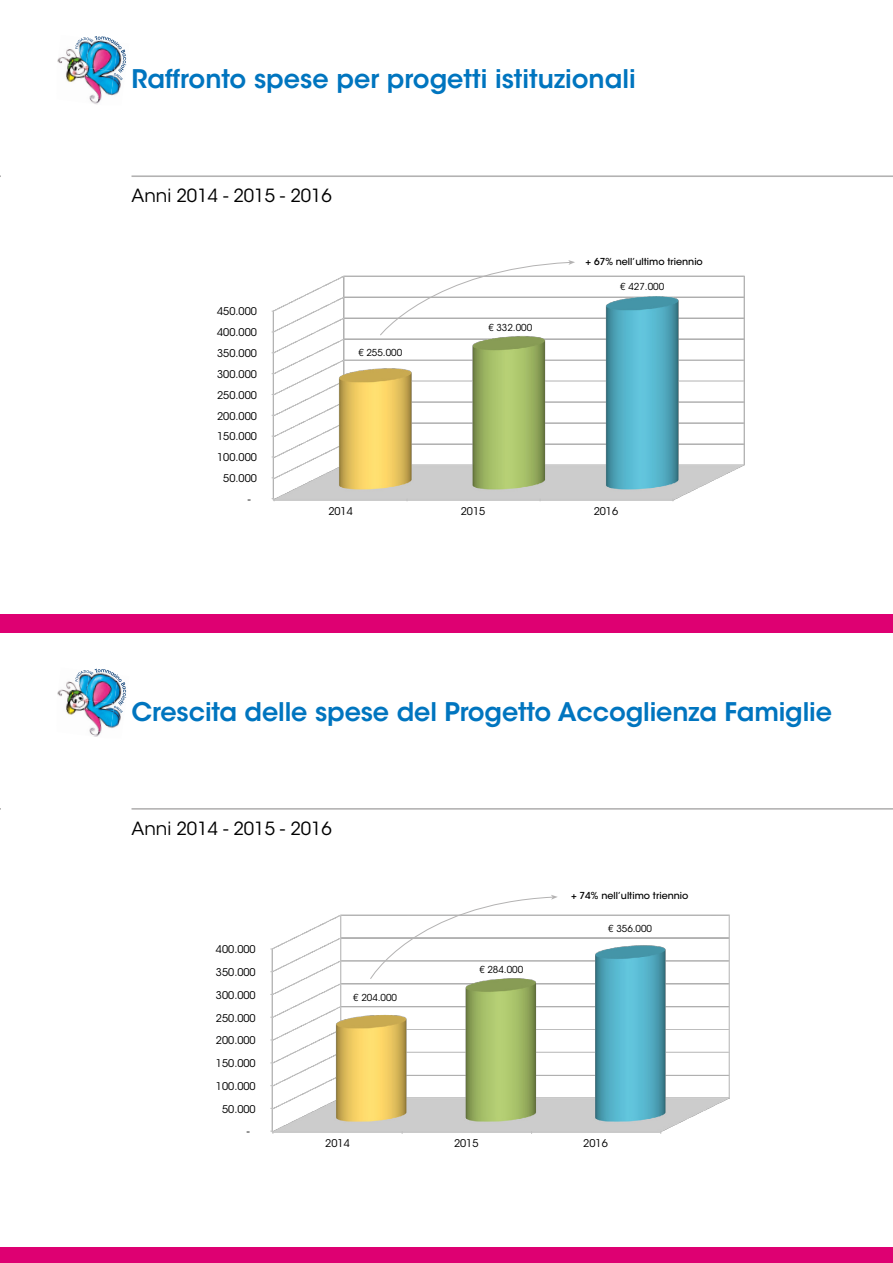
<style>
.page{position:relative;width:893px;height:1263px;background:#fff}
.page>*{position:absolute;margin:0;border:0;box-sizing:border-box;transform-origin:0 0}
.t1{font:600 25.5px "ITC Avant Garde Std";letter-spacing:-.005em;color:#0075bf}
.t2{font:18px "ITC Avant Garde Std";color:#000}
.t3{font:10.65px "ITC Avant Garde Std";color:#000}
.t4{font:9.6px "ITC Avant Garde Std";color:#000}
.t5{font:500 9.6px "ITC Avant Garde Std";color:#000}
</style>
<div class="page">
<div style="left:0;top:614px;width:893px;height:19px;background:#de0072"></div>
<hr style="left:132px;top:175px;width:761px;height:2px;background:#b3b2b2">
<img style="left:57px;top:49px;width:18px;height:15px">
<img style="left:114px;top:58px;width:13px;height:37px">
<img style="left:66px;top:64px;width:9px;height:18px">
<img style="left:85px;top:80px;width:29px;height:16px">
<img style="left:85px;top:93px;width:25px;height:12px">
<img style="left:75px;top:36px;width:51px;height:44px">
<img style="left:273px;top:275px;width:472px;height:225px">
<svg style="left:380px;top:260px;width:195px;height:76px"></svg>
<div style="left:0;top:1247px;width:893px;height:16px;background:#de0072"></div>
<hr style="left:132px;top:808px;width:761px;height:2px;background:#b3b2b2">
<img style="left:57px;top:681px;width:18px;height:15px">
<img style="left:114px;top:691px;width:13px;height:37px">
<img style="left:60px;top:696px;width:15px;height:19px">
<img style="left:85px;top:713px;width:29px;height:16px">
<img style="left:85px;top:726px;width:25px;height:11px">
<img style="left:75px;top:669px;width:51px;height:44px">
<img style="left:271px;top:914px;width:459px;height:218px">
<svg style="left:370px;top:895px;width:188px;height:84px"></svg>
<h1 class="t1" style="left:132px;top:63px;width:506px">Raffronto spese per progetti istituzionali</h1>
<h2 class="t2" style="left:132px;top:185px;width:202px">Anni 2014 - 2015 - 2016</h2>
<p class="t3" style="left:217px;top:305px;width:41px">450.000</p>
<p class="t3" style="left:217px;top:326px;width:41px">400.000</p>
<p class="t3" style="left:217px;top:347px;width:41px">350.000</p>
<p class="t3" style="left:217px;top:368px;width:41px">300.000</p>
<p class="t3" style="left:217px;top:388px;width:41px">250.000</p>
<p class="t3" style="left:217px;top:409px;width:41px">200.000</p>
<p class="t3" style="left:217px;top:430px;width:41px">150.000</p>
<p class="t3" style="left:217px;top:451px;width:41px">100.000</p>
<p class="t3" style="left:223px;top:472px;width:35px">50.000</p>
<p class="t3" style="left:248px;top:492px;width:4px">-</p>
<p class="t4" style="left:358px;top:346px;width:45px">€ 255.000</p>
<p class="t4" style="left:488px;top:322px;width:45px">€ 332.000</p>
<p class="t5" style="left:585px;top:255px;width:119px">+ 67% nell’ultimo triennio</p>
<p class="t4" style="left:620px;top:280px;width:45px">€ 427.000</p>
<p class="t3" style="left:328px;top:504px;width:26px">2014</p>
<p class="t3" style="left:461px;top:504px;width:26px">2015</p>
<p class="t3" style="left:594px;top:504px;width:26px">2016</p>
<h1 class="t1" style="left:132px;top:695px;width:702px">Crescita delle spese del Progetto Accoglienza Famiglie</h1>
<h2 class="t2" style="left:132px;top:818px;width:202px">Anni 2014 - 2015 - 2016</h2>
<p class="t3" style="left:216px;top:943px;width:41px">400.000</p>
<p class="t3" style="left:216px;top:966px;width:41px">350.000</p>
<p class="t3" style="left:216px;top:988px;width:41px">300.000</p>
<p class="t3" style="left:216px;top:1011px;width:41px">250.000</p>
<p class="t3" style="left:216px;top:1034px;width:41px">200.000</p>
<p class="t3" style="left:216px;top:1057px;width:41px">150.000</p>
<p class="t3" style="left:216px;top:1079px;width:41px">100.000</p>
<p class="t3" style="left:222px;top:1102px;width:35px">50.000</p>
<p class="t3" style="left:247px;top:1125px;width:4px">-</p>
<p class="t4" style="left:353px;top:992px;width:45px">€ 204.000</p>
<p class="t4" style="left:479px;top:964px;width:45px">€ 284.000</p>
<p class="t5" style="left:571px;top:889px;width:119px">+ 74% nell’ultimo triennio</p>
<p class="t4" style="left:608px;top:923px;width:45px">€ 356.000</p>
<p class="t3" style="left:325px;top:1137px;width:26px">2014</p>
<p class="t3" style="left:454px;top:1137px;width:26px">2015</p>
<p class="t3" style="left:583px;top:1137px;width:26px">2016</p>
</div>
